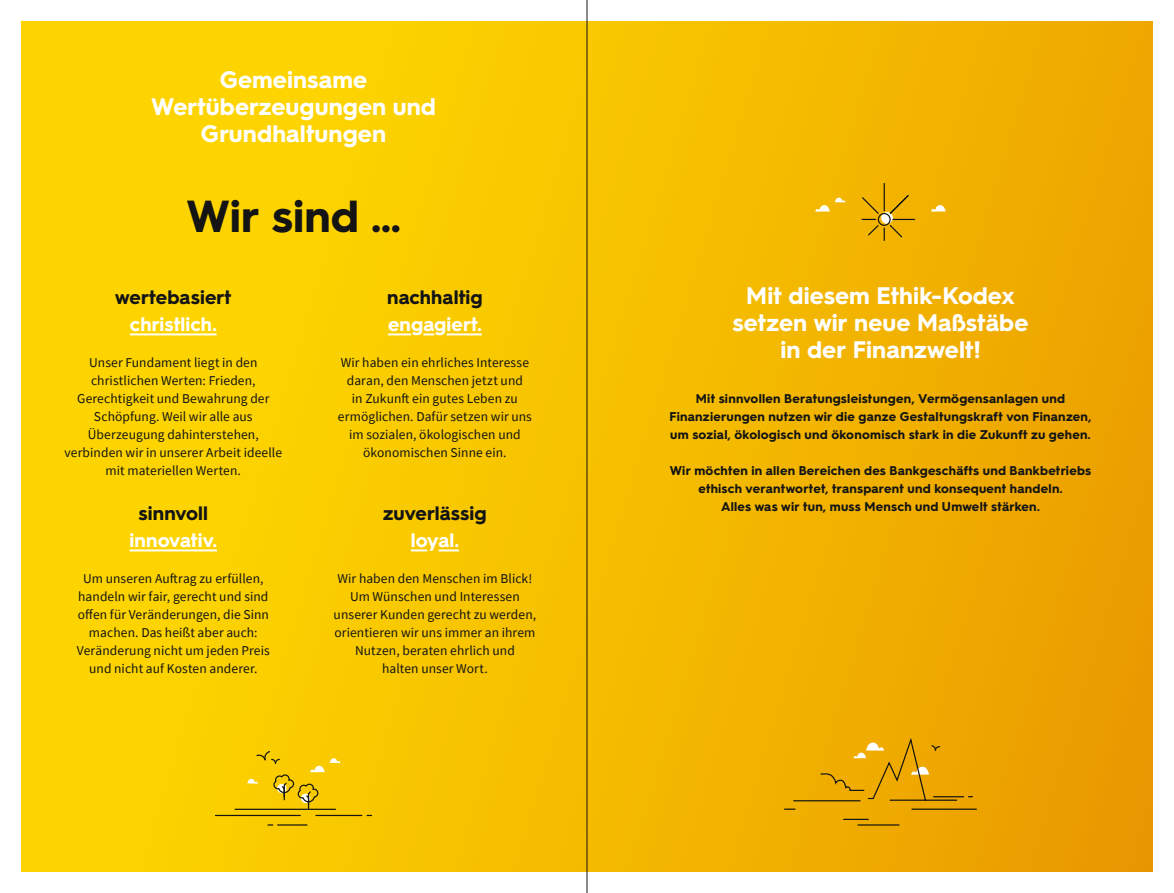
<style>
.page{position:relative;width:1174px;height:893px;background:#fff}
.page>*{position:absolute;margin:0;border:0;box-sizing:border-box;transform-origin:0 0}
.t1{font:700 45px "PAX Hurme";color:#131413}
.t2{font:700 24px/27px "PAX Hurme";letter-spacing:.005em;color:#fff;text-align:center}
.t3{font:700 19.5px "PAX Hurme";letter-spacing:.005em;color:#131413}
.t4{font:700 19.5px "PAX Hurme";letter-spacing:.005em;color:#fff}
.t5{font:13.5px/18px "Source Sans Pro";letter-spacing:.005em;color:#131413;text-align:center}
.t6{font:700 12.75px/18px "PAX Hurme";letter-spacing:.02em;color:#131413;text-align:center}
</style>
<div class="page">
<div style="left:21px;top:21px;width:1131px;height:851px;background:linear-gradient(to right,#ffdc00,#eca300)"></div>
<hr style="left:388px;top:333px;width:23px;height:2px;background:#fff">
<svg style="left:423px;top:333px;width:11px;height:2px"></svg>
<hr style="left:446px;top:333px;width:36px;height:2px;background:#fff">
<svg style="left:411px;top:549px;width:16px;height:2px"></svg>
<hr style="left:438px;top:549px;width:21px;height:2px;background:#fff">
<hr style="left:130px;top:333px;width:87px;height:2px;background:#fff">
<hr style="left:130px;top:549px;width:87px;height:2px;background:#fff">
<hr style="left:235px;top:809px;width:100px;height:1px;background:#131413">
<hr style="left:316px;top:815px;width:46px;height:1px;background:#131413">
<hr style="left:215px;top:815px;width:85px;height:1px;background:#131413">
<hr style="left:278px;top:824px;width:29px;height:2px;background:#131413">
<svg style="left:247px;top:750px;width:93px;height:60px;background:#ebc20a"></svg>
<svg style="left:931px;top:205px;width:14px;height:7px"></svg>
<svg style="left:815px;top:198px;width:30px;height:14px"></svg>
<svg style="left:861px;top:182px;width:54px;height:60px;background:#e1a908"></svg>
<svg style="left:843px;top:819px;width:25px;height:1px"></svg>
<hr style="left:858px;top:824px;width:41px;height:2px;background:#131413">
<hr style="left:912px;top:809px;width:64px;height:1px;background:#131413">
<svg style="left:792px;top:736px;width:180px;height:66px;background:#e6a505"></svg>
<hr style="left:587px;top:0;width:1px;height:893px;background:#131413">
<h2 class="t2" style="left:151px;top:64px;width:286px">Gemeinsame<br>Wertüberzeugungen und<br>Grundhaltungen</h2>
<h1 class="t1" style="left:186px;top:184px;width:216px">Wir sind …</h1>
<h3 class="t3" style="left:115px;top:283px;width:118px">wertebasiert</h3>
<h3 class="t4" style="left:130px;top:310px;width:88px">christlich.</h3>
<p class="t5" style="left:65px;top:353px;width:219px">Unser Fundament liegt in den christlichen Werten: Frieden,<br>Gerechtigkeit und Bewahrung der<br>Schöpfung. Weil wir alle aus<br>Überzeugung dahinterstehen, verbinden wir in unserer Arbeit ideelle mit materiellen Werten.</p>
<h3 class="t3" style="left:139px;top:499px;width:71px">sinnvoll</h3>
<h3 class="t4" style="left:130px;top:526px;width:89px">innovativ.</h3>
<p class="t5" style="left:77px;top:569px;width:194px">Um unseren Auftrag zu erfüllen, handeln wir fair, gerecht und sind offen für Veränderungen, die Sinn machen. Das heißt aber auch:<br>Veränderung nicht um jeden Preis und nicht auf Kosten anderer.</p>
<h3 class="t3" style="left:387px;top:283px;width:97px">nachhaltig</h3>
<h3 class="t4" style="left:388px;top:310px;width:95px">engagiert.</h3>
<p class="t5" style="left:338px;top:353px;width:195px">Wir haben ein ehrliches Interesse daran, den Menschen jetzt und<br>in Zukunft ein gutes Leben zu ermöglichen. Dafür setzen wir uns im sozialen, ökologischen und ökonomischen Sinne ein.</p>
<h3 class="t3" style="left:383px;top:499px;width:105px">zuverlässig</h3>
<h3 class="t4" style="left:411px;top:526px;width:50px">loyal.</h3>
<p class="t5" style="left:334px;top:569px;width:204px">Wir haben den Menschen im Blick!<br>Um Wünschen und Interessen unserer Kunden gerecht zu werden, orientieren wir uns immer an ihrem<br>Nutzen, beraten ehrlich und<br>halten unser Wort.</p>
<h2 class="t2" style="left:732px;top:280px;width:297px">Mit diesem Ethik-Kodex setzen wir neue Maßstäbe in der Finanzwelt!</h2>
<p class="t6" style="left:669px;top:388px;width:423px">Mit sinnvollen Beratungsleistungen, Vermögensanlagen und<br>Finanzierungen nutzen wir die ganze Gestaltungskraft von Finanzen, um sozial, ökologisch und ökonomisch stark in die Zukunft zu gehen.</p>
<p class="t6" style="left:670px;top:460px;width:423px">Wir möchten in allen Bereichen des Bankgeschäfts und Bankbetriebs ethisch verantwortet, transparent und konsequent handeln.<br>Alles was wir tun, muss Mensch und Umwelt stärken.</p>
</div>
